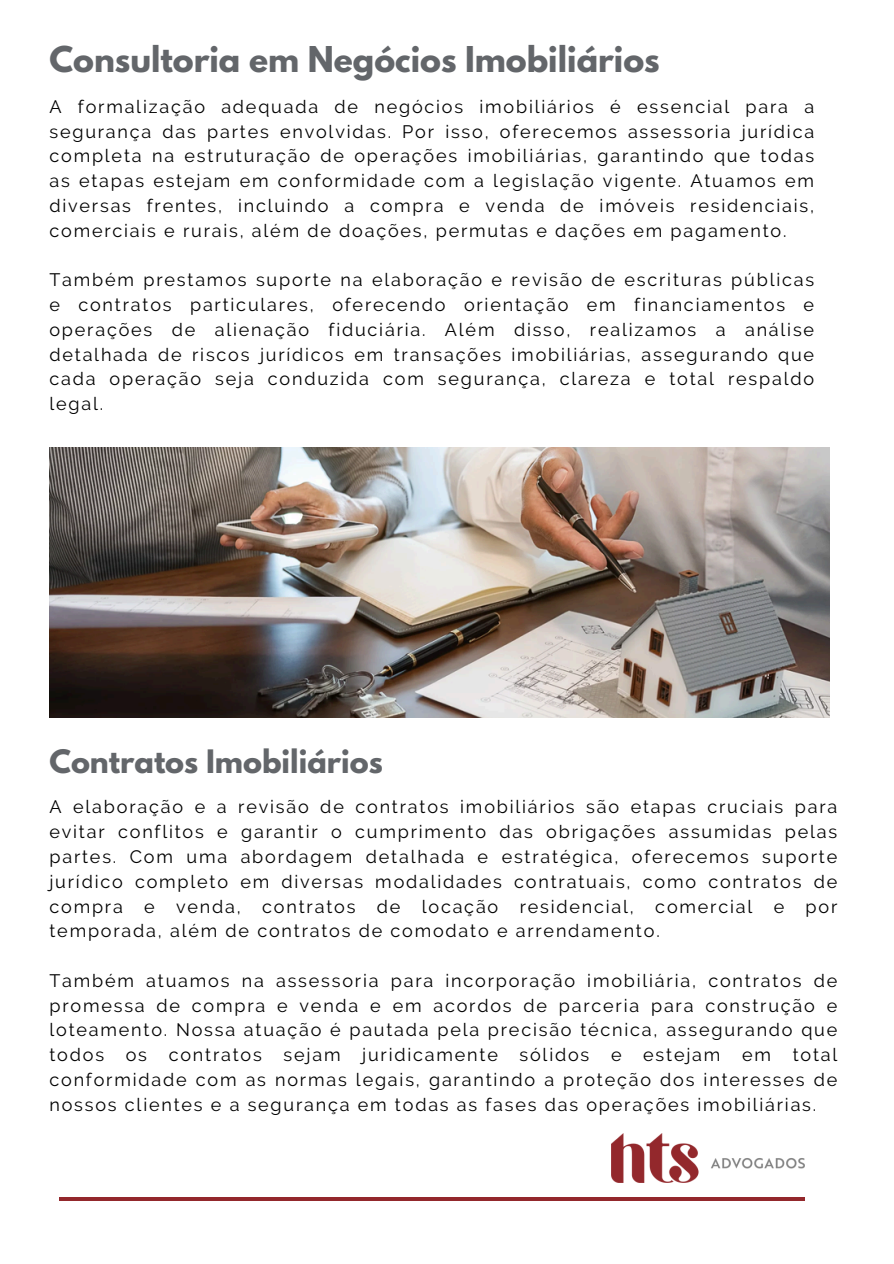
<style>
.page{position:relative;width:894px;height:1264px;background:#fff}
.page>*{position:absolute;margin:0;border:0;box-sizing:border-box;transform-origin:0 0}
.t1{font:700 31.5px "League Spartan";color:#63666a}
.t2{font:700 28.65px "League Spartan";color:#63666a}
.t3{font:18px/24.8px "Raleway";letter-spacing:.1em;color:#000;text-align:justify}
</style>
<div class="page">
<img style="left:49px;top:447px;width:780px;height:270px">
<hr style="left:59px;top:1197px;width:745px;height:3px;background:#93282c">
<img style="left:611px;top:1133px;width:193px;height:49px">
<p class="t1" style="left:49px;top:43px;width:611px">Consultoria em Negócios Imobiliários</p>
<h1 class="t3" style="left:49px;top:94px;width:766px">A formalização adequada de negócios imobiliários é essencial para a segurança das partes envolvidas. Por isso, oferecemos assessoria jurídica completa na estruturação de operações imobiliárias, garantindo que todas as etapas estejam em conformidade com a legislação vigente. Atuamos em diversas frentes, incluindo a compra e venda de imóveis residenciais, comerciais e rurais, além de doações, permutas e dações em pagamento.</h1>
<p class="t3" style="left:49px;top:267px;width:766px">Também prestamos suporte na elaboração e revisão de escrituras públicas e contratos particulares, oferecendo orientação em financiamentos e operações de alienação fiduciária. Além disso, realizamos a análise detalhada de riscos jurídicos em transações imobiliárias, assegurando que cada operação seja conduzida com segurança, clareza e total respaldo legal.</p>
<p class="t2" style="left:49px;top:747px;width:335px">Contratos Imobiliários</p>
<h1 class="t3" style="left:49px;top:794px;width:789px">A elaboração e a revisão de contratos imobiliários são etapas cruciais para evitar conflitos e garantir o cumprimento das obrigações assumidas pelas partes. Com uma abordagem detalhada e estratégica, oferecemos suporte jurídico completo em diversas modalidades contratuais, como contratos de compra e venda, contratos de locação residencial, comercial e por temporada, além de contratos de comodato e arrendamento.</h1>
<p class="t3" style="left:49px;top:968px;width:789px">Também atuamos na assessoria para incorporação imobiliária, contratos de promessa de compra e venda e em acordos de parceria para construção e loteamento. Nossa atuação é pautada pela precisão técnica, assegurando que todos os contratos sejam juridicamente sólidos e estejam em total conformidade com as normas legais, garantindo a proteção dos interesses de nossos clientes e a segurança em todas as fases das operações imobiliárias.</p>
</div>
